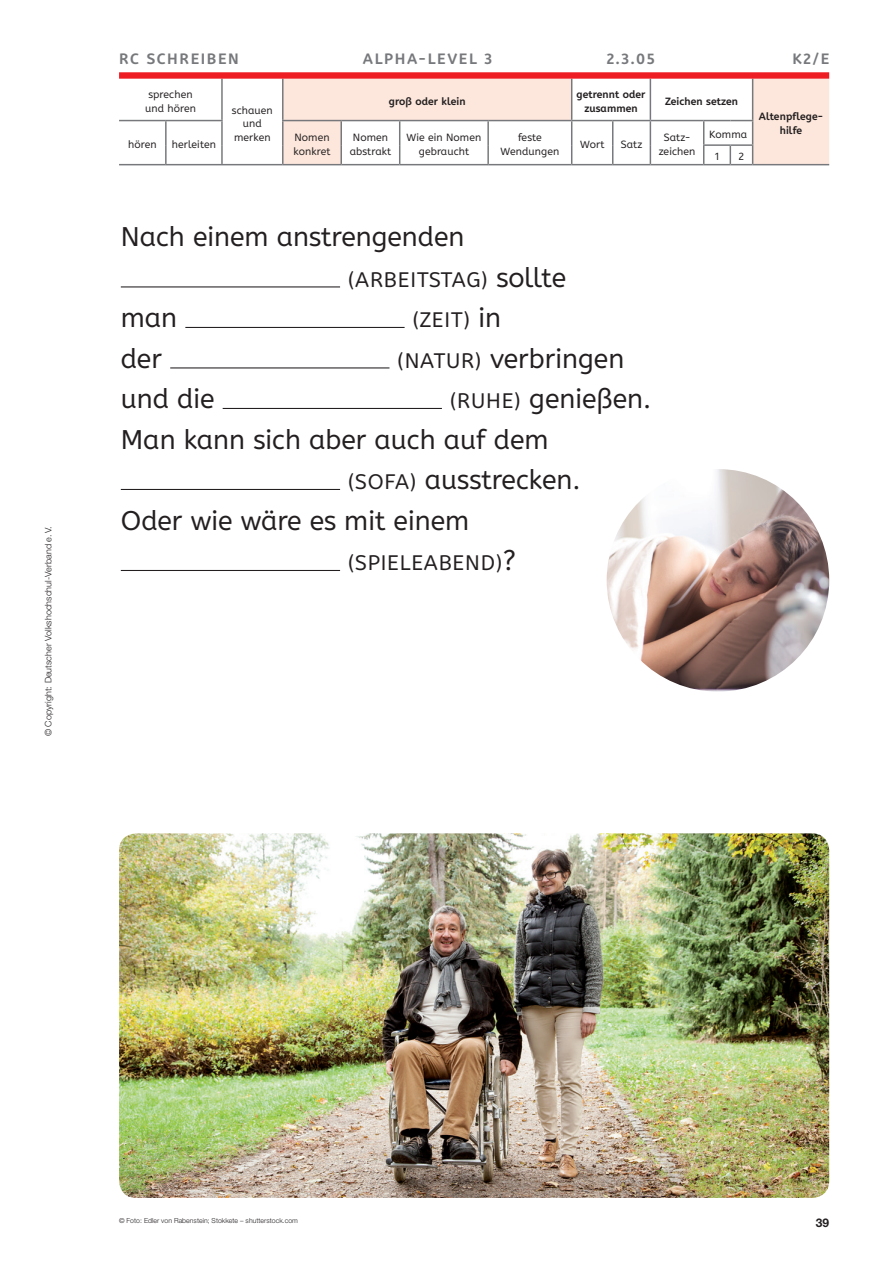
<style>
.page{position:relative;width:893px;height:1263px;background:#fff}
.page>*{position:absolute;margin:0;border:0;box-sizing:border-box;transform-origin:0 0}
.t1{font:27px "A Be Zeh EDU";color:#231f20}
.t2{font:21px "A Be Zeh EDU";letter-spacing:.04em;color:#231f20}
.t3{font:700 15px "A Be Zeh EDU";letter-spacing:.11em;color:#76787b}
.t4{font:700 12px "Helvetica Neue LT Pro";color:#231f20}
.t5{font:10.5px/13.5px "A Be Zeh EDU";letter-spacing:.01em;color:#231f20;text-align:center}
.t6{font:700 10.5px/13.5px "A Be Zeh EDU";letter-spacing:.01em;color:#231f20;text-align:center}
.t7{font:300 9px "Helvetica Neue LT Pro";letter-spacing:.005em;color:#231f20}
.t8{font:300 6.9px "Helvetica Neue LT Pro";letter-spacing:.005em;color:#231f20}
.s1{font-size:27px}
.s2{font-size:21px}
</style>
<div class="page">
<svg style="left:283px;top:79px;width:546px;height:85px"></svg>
<hr style="left:572px;top:120px;width:41px;height:1px;background:#76787b">
<hr style="left:572px;top:164px;width:41px;height:1px;background:#76787b">
<hr style="left:613px;top:164px;width:37px;height:1px;background:#76787b">
<hr style="left:753px;top:164px;width:76px;height:1px;background:#76787b">
<hr style="left:400px;top:164px;width:88px;height:1px;background:#76787b">
<hr style="left:341px;top:164px;width:59px;height:1px;background:#76787b">
<svg style="left:571px;top:121px;width:1px;height:43px"></svg>
<hr style="left:488px;top:164px;width:84px;height:1px;background:#76787b">
<hr style="left:650px;top:164px;width:54px;height:1px;background:#76787b">
<hr style="left:340px;top:121px;width:2px;height:24px;background:#76787b">
<svg style="left:340px;top:145px;width:2px;height:19px"></svg>
<hr style="left:283px;top:164px;width:58px;height:1px;background:#76787b">
<hr style="left:165px;top:121px;width:2px;height:24px;background:#76787b">
<svg style="left:165px;top:145px;width:2px;height:19px"></svg>
<hr style="left:119px;top:164px;width:47px;height:1px;background:#76787b">
<hr style="left:166px;top:164px;width:56px;height:1px;background:#76787b">
<hr style="left:221px;top:79px;width:2px;height:41px;background:#76787b">
<hr style="left:221px;top:121px;width:2px;height:24px;background:#76787b">
<svg style="left:221px;top:145px;width:2px;height:19px"></svg>
<svg style="left:282px;top:121px;width:1px;height:43px"></svg>
<hr style="left:222px;top:164px;width:61px;height:1px;background:#76787b">
<hr style="left:282px;top:79px;width:1px;height:41px;background:#76787b">
<hr style="left:571px;top:79px;width:1px;height:41px;background:#76787b">
<hr style="left:282px;top:120px;width:59px;height:1px;background:#76787b">
<hr style="left:341px;top:120px;width:59px;height:1px;background:#76787b">
<hr style="left:400px;top:120px;width:88px;height:1px;background:#76787b">
<hr style="left:488px;top:120px;width:84px;height:1px;background:#76787b">
<hr style="left:650px;top:79px;width:1px;height:41px;background:#76787b">
<hr style="left:752px;top:79px;width:1px;height:41px;background:#76787b">
<hr style="left:650px;top:120px;width:54px;height:1px;background:#76787b">
<svg style="left:703px;top:120px;width:50px;height:45px"></svg>
<hr style="left:487px;top:121px;width:2px;height:24px;background:#76787b">
<svg style="left:487px;top:145px;width:2px;height:19px"></svg>
<hr style="left:613px;top:120px;width:37px;height:1px;background:#76787b">
<svg style="left:612px;top:121px;width:1px;height:43px"></svg>
<svg style="left:650px;top:121px;width:1px;height:43px"></svg>
<svg style="left:399px;top:121px;width:1px;height:43px"></svg>
<hr style="left:119px;top:120px;width:47px;height:1px;background:#76787b">
<hr style="left:166px;top:120px;width:57px;height:1px;background:#76787b">
<div style="left:119px;top:72px;width:710px;height:7px;background:#ee1d23"></div>
<hr style="left:121px;top:286px;width:219px;height:1px;background:#231f20">
<hr style="left:185px;top:327px;width:220px;height:1px;background:#231f20">
<hr style="left:170px;top:367px;width:219px;height:1px;background:#231f20">
<hr style="left:223px;top:408px;width:219px;height:1px;background:#231f20">
<hr style="left:121px;top:489px;width:219px;height:1px;background:#231f20">
<hr style="left:121px;top:570px;width:219px;height:1px;background:#231f20">
<img style="left:119px;top:833px;width:710px;height:365px">
<img style="left:607px;top:469px;width:222px;height:223px;border-radius:111px">
<p class="t7" style="left:43px;top:736px;width:211px;rotate:-90deg">© Copyright: Deutscher Volkshochschul-Verband e.V.</p>
<h3 class="t3" style="left:119px;top:49px;width:121px">RC SCHREIBEN</h3>
<h3 class="t3" style="left:363px;top:49px;width:131px">ALPHA-LEVEL 3</h3>
<h3 class="t3" style="left:607px;top:49px;width:50px">2.3.05</h3>
<h3 class="t3" style="left:793px;top:49px;width:38px">K2/E</h3>
<p class="t5" style="left:145px;top:88px;width:52px">sprechen und hören</p>
<p class="t6" style="left:389px;top:95px;width:78px">groß oder klein</p>
<p class="t6" style="left:576px;top:88px;width:71px">getrennt oder zusammen</p>
<p class="t6" style="left:665px;top:95px;width:74px">Zeichen setzen</p>
<p class="t5" style="left:232px;top:103px;width:42px">schauen und merken</p>
<p class="t5" style="left:128px;top:138px;width:30px">hören</p>
<p class="t5" style="left:172px;top:138px;width:46px">herleiten</p>
<p class="t5" style="left:294px;top:131px;width:38px;text-align:left">Nomen konkret</p>
<p class="t5" style="left:350px;top:131px;width:43px;text-align:left">Nomen abstrakt</p>
<p class="t5" style="left:407px;top:131px;width:76px">Wie ein Nomen gebraucht</p>
<p class="t5" style="left:501px;top:131px;width:60px">feste<br>Wendungen</p>
<p class="t5" style="left:580px;top:138px;width:26px">Wort</p>
<p class="t5" style="left:621px;top:138px;width:23px">Satz</p>
<p class="t5" style="left:659px;top:131px;width:38px">Satz&shy;zeichen</p>
<p class="t5" style="left:715px;top:124px;width:34px;line-height:22px;text-align:left;text-indent:-6px">Komma<br>1</p>
<p class="t5" style="left:739px;top:150px;width:7px">2</p>
<p class="t6" style="left:759px;top:110px;width:66px">Altenpflege&shy;hilfe</p>
<h1 class="t1" style="left:121px;top:220px;width:345px">Nach einem anstrengenden</h1>
<h2 class="t2" style="left:348px;top:266px;width:219px">(ARBEITSTAG) <span class="s1">sollte</span></h2>
<h1 class="t1" style="left:121px;top:301px;width:58px">man</h1>
<h2 class="t2" style="left:413px;top:307px;width:90px">(ZEIT) <span class="s1">in</span></h2>
<h1 class="t1" style="left:121px;top:341px;width:43px">der</h1>
<h1 class="t1" style="left:398px;top:341px;width:228px"><span class="s2">(NATUR)</span> verbringen</h1>
<h1 class="t1" style="left:121px;top:382px;width:95px">und die</h1>
<h1 class="t1" style="left:450px;top:382px;width:203px"><span class="s2">(RUHE)</span> genießen.</h1>
<h1 class="t1" style="left:121px;top:422px;width:429px">Man kann sich aber auch auf dem</h1>
<h1 class="t1" style="left:348px;top:463px;width:234px"><span class="s2">(SOFA)</span> ausstrecken.</h1>
<h1 class="t1" style="left:121px;top:503px;width:350px">Oder wie wäre es mit einem</h1>
<h2 class="t2" style="left:348px;top:550px;width:169px">(SPIELEABEND)<span class="s1">?</span></h2>
<p class="t8" style="left:119px;top:1216px;width:180px">© Foto: Edler von Rabenstein; Stokkete – shutterstock.com</p>
<p class="t4" style="left:816px;top:1215px;width:15px">39</p>
</div>
